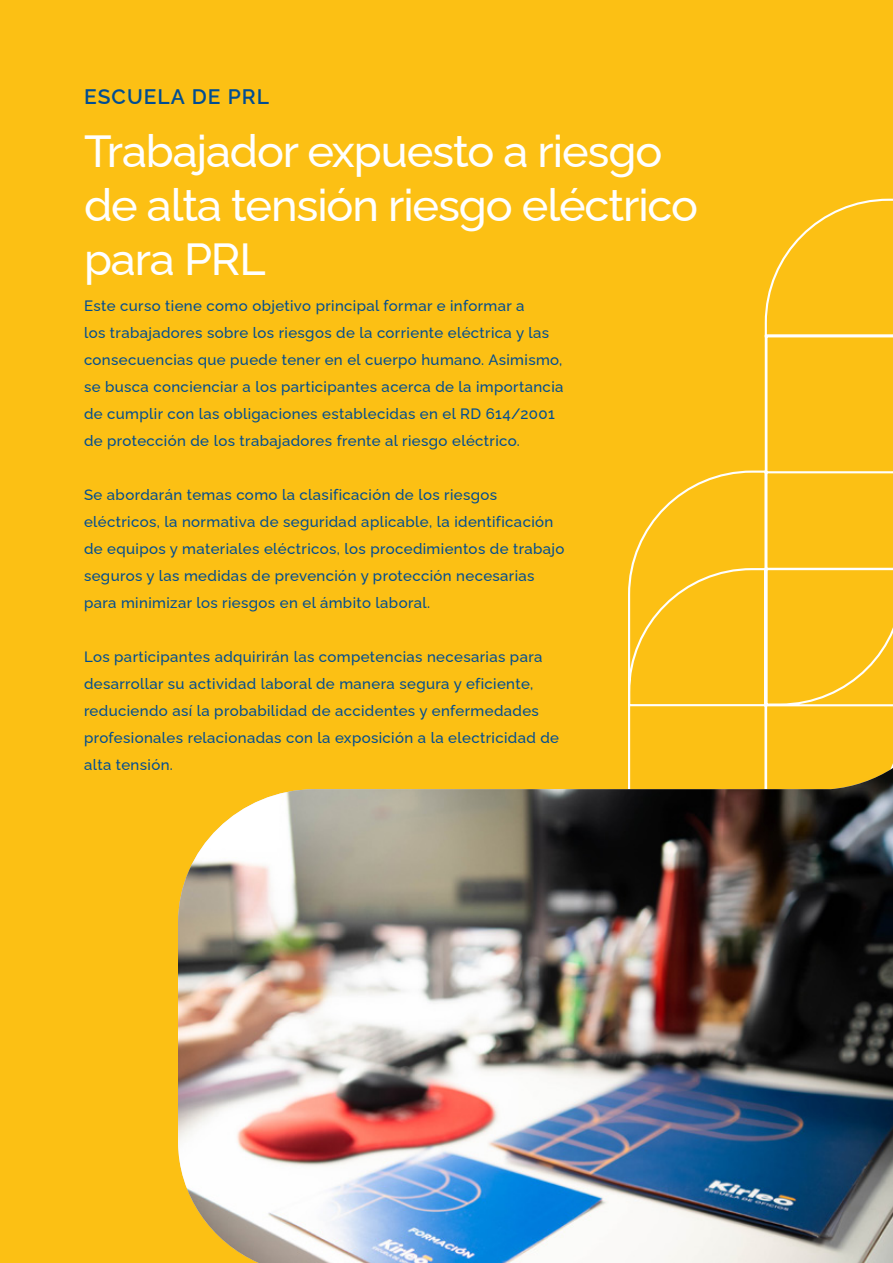
<style>
.page{position:relative;width:893px;height:1263px;background:#fcc014}
.page>*{position:absolute;margin:0;border:0;box-sizing:border-box;transform-origin:0 0}
.t1{font:500 45px/54px "Raleway";letter-spacing:-.025em;color:#fff}
.t2{font:600 21px "Raleway";letter-spacing:.05em;color:#004d92}
.t3{font:500 15px/27px "Raleway";letter-spacing:.025em;color:#004d92}
</style>
<div class="page">
<svg style="left:628px;top:198px;width:265px;height:458px"></svg>
<svg style="left:628px;top:656px;width:265px;height:112px"></svg>
<img style="left:178px;top:768px;width:715px;height:495px">
<h2 class="t2" style="left:84px;top:80px;width:187px">ESCUELA DE PRL</h2>
<h1 class="t1" style="left:84px;top:119px;width:616px">Trabajador expuesto a riesgo de alta tensión riesgo eléctrico para PRL</h1>
<p class="t3" style="left:84px;top:291px;width:481px">Este curso tiene como objetivo principal formar e informar a<br>los trabajadores sobre los riesgos de la corriente eléctrica y las consecuencias que puede tener en el cuerpo humano. Asimismo, se busca concienciar a los participantes acerca de la importancia de cumplir con las obligaciones establecidas en el RD 614/2001 de protección de los trabajadores frente al riesgo eléctrico.</p>
<p class="t3" style="left:84px;top:480px;width:482px">Se abordarán temas como la clasificación de los riesgos eléctricos, la normativa de seguridad aplicable, la identificación de equipos y materiales eléctricos, los procedimientos de trabajo seguros y las medidas de prevención y protección necesarias para minimizar los riesgos en el ámbito laboral.</p>
<p class="t3" style="left:84px;top:642px;width:477px">Los participantes adquirirán las competencias necesarias para desarrollar su actividad laboral de manera segura y eficiente, reduciendo así la probabilidad de accidentes y enfermedades profesionales relacionadas con la exposición a la electricidad de alta tensión.</p>
</div>
